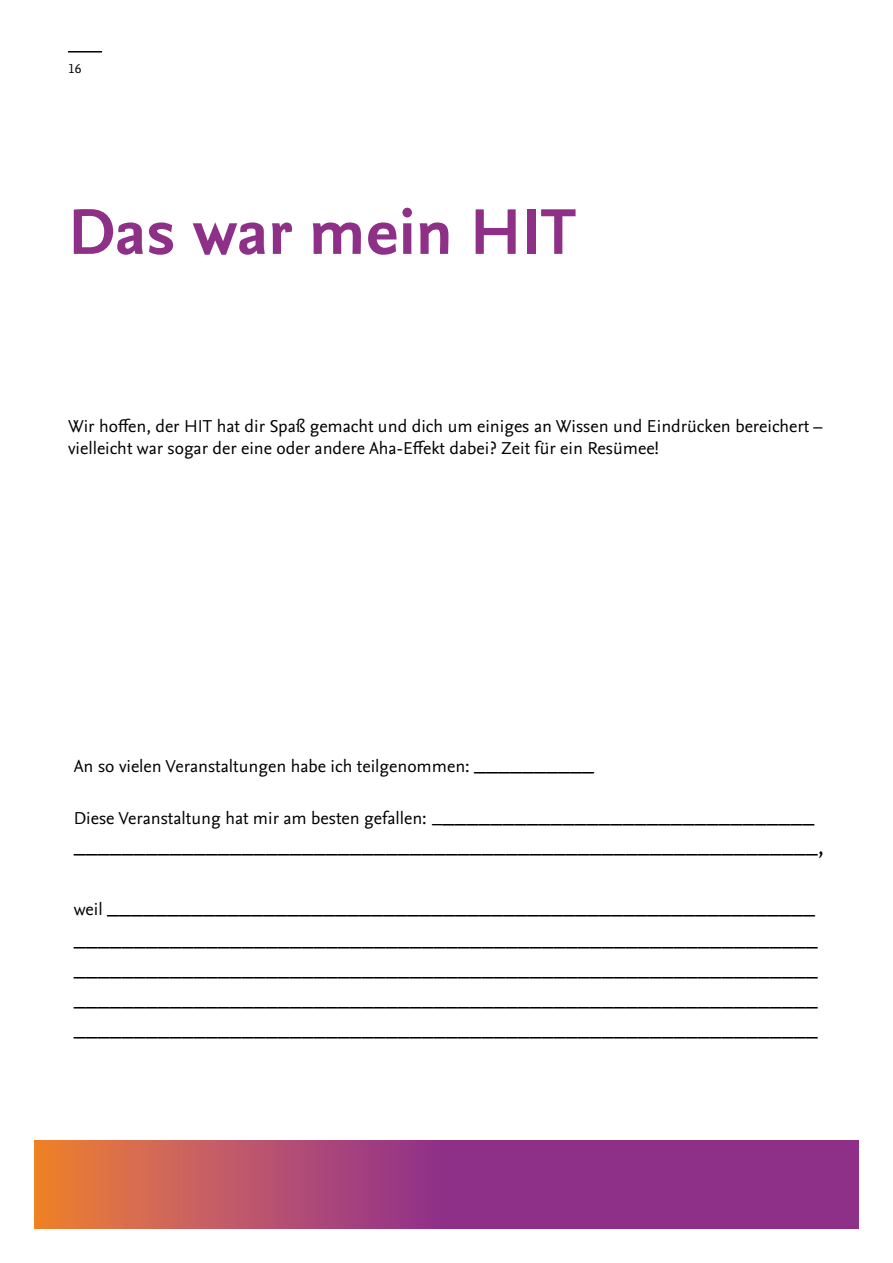
<style>
.page{position:relative;width:893px;height:1263px;background:#fff}
.page>*{position:absolute;margin:0;border:0;box-sizing:border-box;transform-origin:0 0}
.t1{font:700 67.5px "Nexus Sans Pro";color:#8e2f88}
.t2{font:24px/30.3px "Nexus Sans Pro";color:#000;text-align:justify}
.t3{font:18px/21.6px "Nexus Sans Pro";color:#000}
.s1{font-size:24px}
.s2{font-size:21px}
.s3{font-size:18px}
</style>
<div class="page">
<hr style="left:68px;top:51px;width:34px;height:2px;background:#000">
<svg style="left:34px;top:1140px;width:825px;height:89px;background:#a64375"></svg>
<h1 class="t1" style="left:68px;top:181px;width:509px">Das war mein HIT</h1>
<p class="t3" style="left:68px;top:415px;width:756px">Wir hoffen, der HIT hat dir Spaß gemacht und dich um einiges an Wissen und Eindrücken bereichert – vielleicht war sogar der eine oder andere Aha-Effekt dabei? Zeit für ein Resümee!</p>
<p class="t3" style="left:74px;top:754px;width:522px">An so vielen Veranstaltungen habe ich teilgenommen: <span class="s1">__________</span></p>
<p class="t3" style="left:74px;top:806px;width:742px">Diese Veranstaltung hat mir am besten gefallen: <span class="s2">_</span><span class="s1">_______________________________</span></p>
<p class="t2" style="left:74px;top:829px;width:751px">______________________________________________________________,</p>
<p class="t2" style="left:74px;top:891px;width:745px"><span class="s3">weil</span> ___________________________________________________________ ______________________________________________________________ ______________________________________________________________ ______________________________________________________________ ______________________________________________________________</p>
</div>
